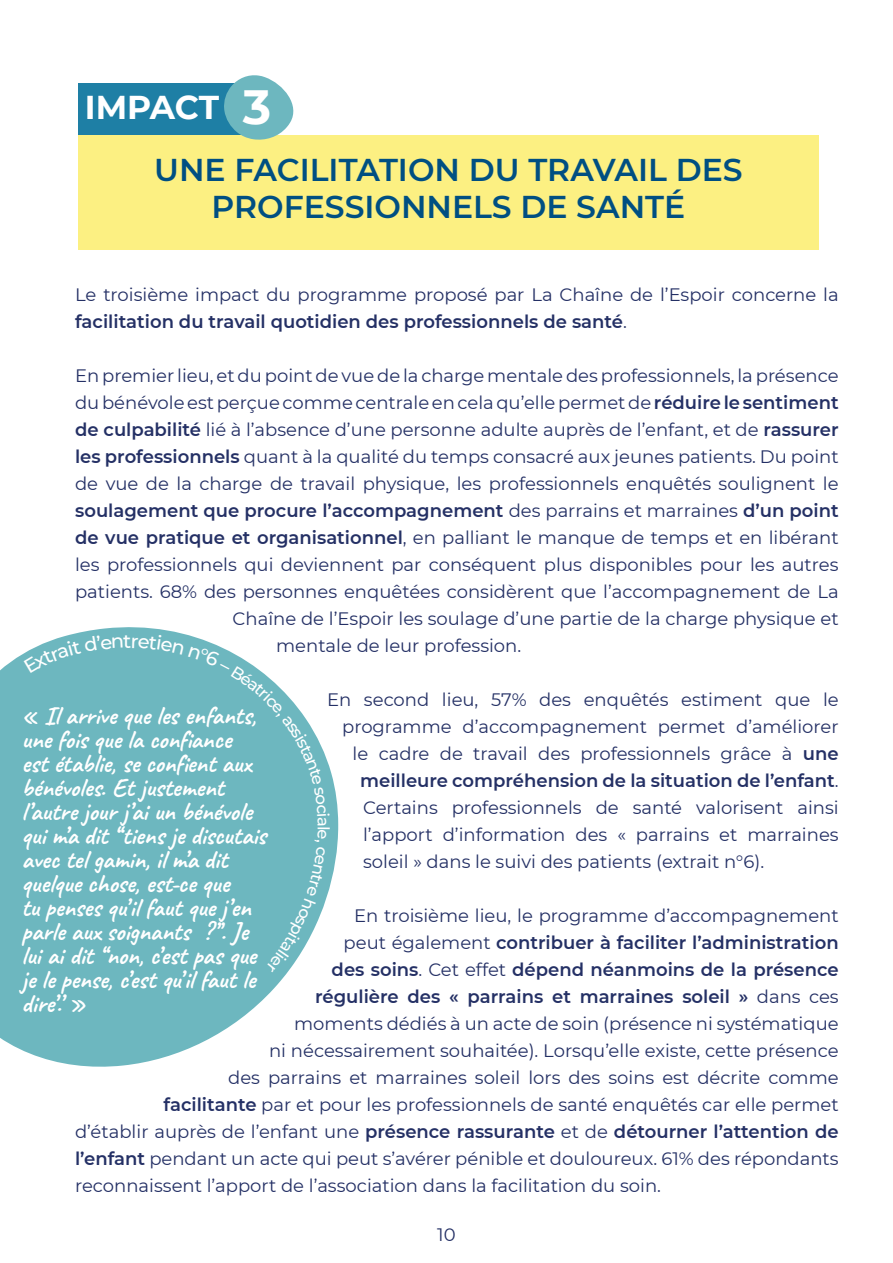
<style>
.page{position:relative;width:893px;height:1263px;background:#fff}
.page>*{position:absolute;margin:0;border:0;box-sizing:border-box;transform-origin:0 0}
.t1{font:700 48px "Montserrat";color:#fff}
.t2{font:700 33px "Montserrat";letter-spacing:-.005em;color:#fff}
.t3{font:600 31.5px/37.8px "Montserrat";color:#004f82;text-align:center}
.t4{font:700 25.5px/24px "Caveat";color:#fff}
.t5{font:500 19.5px "Montserrat";color:#fff}
.Regular{font:18px/27px "Montserrat";color:#243065}
.Regular-2{font:600 18px "Montserrat";color:#243065}
.t6{font:500 16.5px "Montserrat";color:#fff}
.s1{font-weight:600}
.s2{font-weight:400}
</style>
<div class="page">
<div style="left:78px;top:135px;width:741px;height:114px;background:#fcf082"></div>
<div style="left:78px;top:84px;width:185px;height:51px;background:#1e7fa5"></div>
<svg style="left:223px;top:75px;width:71px;height:65px"></svg>
<svg style="left:0;top:627px;width:338px;height:440px;fill:#6db7bf"></svg>
<svg style="left:24px;top:635px;width:99px;height:38px;background:#7abdc5"></svg>
<svg style="left:132px;top:635px;width:198px;height:337px;background:#7dbfc6"></svg>
<p class="t2" style="left:85px;top:84px;width:136px">IMPACT</p>
<p class="t1" style="left:243px;top:73px;width:30px">3</p>
<p class="t3" style="left:154px;top:149px;width:590px">UNE FACILITATION DU TRAVAIL DES<br>PROFESSIONNELS DE SANTÉ</p>
<p class="Regular" style="left:75px;top:280px;width:765px">Le troisième impact du programme proposé par La Chaîne de l’Espoir concerne la <span class="s1">facilitation du travail quotidien des professionnels de santé</span>.</p>
<p class="Regular" style="left:75px;top:361px;width:765px">En premier lieu, et du point de vue de la charge mentale des professionnels, la présence</p>
<p class="Regular" style="left:75px;top:388px;width:765px">du bénévole est perçue comme centrale en cela qu’elle permet de <span class="s1">réduire le sentiment</span></p>
<p class="Regular" style="left:75px;top:415px;width:765px"><span class="s1">de culpabilité</span> lié à l’absence d’une personne adulte auprès de l’enfant, et de <span class="s1">rassurer</span></p>
<p class="Regular" style="left:75px;top:442px;width:765px"><span class="s1">les professionnels</span> quant à la qualité du temps consacré aux jeunes patients. Du point</p>
<p class="Regular" style="left:75px;top:469px;width:765px">de vue de la charge de travail physique, les professionnels enquêtés soulignent le</p>
<p class="Regular-2" style="left:75px;top:497px;width:765px">soulagement que procure l’accompagnement <span class="s2">des parrains et marraines</span> d’un point</p>
<p class="Regular" style="left:75px;top:523px;width:765px"><span class="s1">de vue pratique et organisationnel</span>, en palliant le manque de temps et en libérant</p>
<p class="Regular" style="left:75px;top:550px;width:765px">les professionnels qui deviennent par conséquent plus disponibles pour les autres</p>
<p class="Regular" style="left:75px;top:577px;width:765px">patients. 68% des personnes enquêtées considèrent que l’accompagnement de La</p>
<p class="Regular" style="left:233px;top:604px;width:608px">Chaîne de l’Espoir les soulage d’une partie de la charge physique et</p>
<p class="Regular" style="left:276px;top:631px;width:247px">mentale de leur profession.</p>
<p class="Regular" style="left:327px;top:685px;width:513px">En second lieu, 57% des enquêtés estiment que le</p>
<p class="Regular" style="left:342px;top:712px;width:498px">programme d’accompagnement permet d’améliorer</p>
<p class="Regular" style="left:353px;top:739px;width:488px">le cadre de travail des professionnels grâce à <span class="s1">une</span></p>
<p class="Regular-2" style="left:360px;top:767px;width:480px">meilleure compréhension de la situation de l’enfant<span class="s2">.</span></p>
<p class="Regular" style="left:363px;top:793px;width:477px">Certains professionnels de santé valorisent ainsi</p>
<p class="Regular" style="left:363px;top:820px;width:477px">l’apport d’information des « parrains et marraines</p>
<p class="Regular" style="left:363px;top:847px;width:403px">soleil » dans le suivi des patients (extrait n°6).</p>
<p class="Regular" style="left:354px;top:901px;width:486px">En troisième lieu, le programme d’accompagnement</p>
<p class="Regular-2" style="left:344px;top:929px;width:496px"><span class="s2">peut également</span> contribuer à faciliter l’administration</p>
<p class="Regular-2" style="left:332px;top:956px;width:508px">des soins<span class="s2">. Cet effet</span> dépend néanmoins de la présence</p>
<p class="Regular-2" style="left:315px;top:983px;width:525px">régulière des « parrains et marraines soleil » <span class="s2">dans ces</span></p>
<p class="Regular" style="left:294px;top:1009px;width:546px">moments dédiés à un acte de soin (présence ni systématique</p>
<p class="Regular" style="left:269px;top:1036px;width:571px">ni nécessairement souhaitée). Lorsqu’elle existe, cette présence</p>
<p class="Regular" style="left:228px;top:1063px;width:612px">des parrains et marraines soleil lors des soins est décrite comme</p>
<p class="Regular" style="left:164px;top:1090px;width:676px"><span class="s1">facilitante</span> par et pour les professionnels de santé enquêtés car elle permet</p>
<p class="Regular-2" style="left:75px;top:1118px;width:765px"><span class="s2">d’établir auprès de l’enfant une</span> présence rassurante <span class="s2">et de</span> détourner l’attention de</p>
<p class="Regular" style="left:75px;top:1144px;width:765px"><span class="s1">l’enfant</span> pendant un acte qui peut s’avérer pénible et douloureux. 61% des répondants</p>
<p class="Regular" style="left:75px;top:1171px;width:587px">reconnaissent l’apport de l’association dans la facilitation du soin.</p>
<p class="t5" style="left:123px;top:627px;width:10px">t</p>
<p class="t4" style="left:22px;top:704px;width:246px">« Il arrive que les enfants, une fois que la confiance<br>est établie, se confient aux bénévoles. Et justement l’autre jour j’ai un bénévole qui m’a dit ‘‘tiens je discutais avec tel gamin, il m’a dit quelque chose, est-ce que<br>tu penses qu’il faut que j’en parle aux soignants ?’’. Je lui ai dit ‘‘non, c’est pas que je le pense, c’est qu’il faut le dire’.’ »</p>
<p class="t6" style="left:335px;top:826px;width:6px;rotate:90deg">l</p>
<p class="Regular" style="left:437px;top:1221px;width:20px">10</p>
</div>
